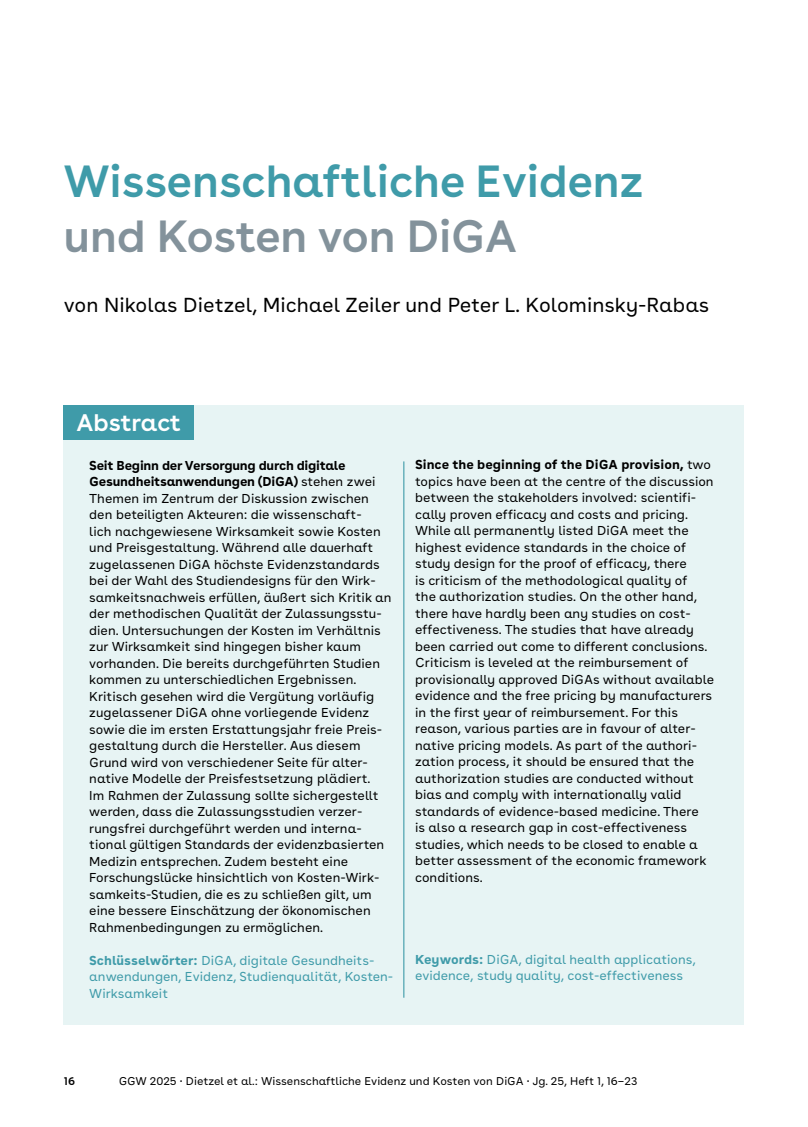
<style>
.page{position:relative;width:808px;height:1127px;background:#fff}
.page>*{position:absolute;margin:0;border:0;box-sizing:border-box;transform-origin:0 0}
.Innen-_und_Rückseite_H1_-_Headline{font:600 45px/54.8px "AOK Buenos Aires";color:#3f9ba9}
.Innen-_und_Rückseite_H2_-_Headline_Störe{font:600 24px "AOK Buenos Aires";color:#fff}
.Innen-_und_Rückseite_P_-_Innen_Copy_9pt_{font:20.25px "AOK Buenos Aires Text";color:#000}
.Innen-_und_Rückseite_P_-_Innen_Copy_9pt_-2{font:12.9px/16.5px "AOK Buenos Aires Text";color:#000}
.Innen-_und_Rückseite_P_-_Innen_Copy_9pt_-3{font:12.9px/16.5px "AOK Buenos Aires Text";color:#3f9ba9}
.t1{font:11.25px "AOK Buenos Aires Text";color:#000}
.t2{font:600 11.25px "AOK Buenos Aires Text";color:#000}
.s1{color:#83929b}
.s2{font-weight:700}
</style>
<div class="page">
<div style="left:64px;top:405px;width:680px;height:620px;background:#e7f4f4"></div>
<hr style="left:403px;top:461px;width:1px;height:537px;background:#3f9ba9">
<div style="left:64px;top:405px;width:130px;height:35px;background:#3f9ba9"></div>
<h1 class="Innen-_und_Rückseite_H1_-_Headline" style="left:64px;top:150px;width:581px">Wissenschaftliche Evidenz <span class="s1">und Kosten von DiGA</span></h1>
<p class="Innen-_und_Rückseite_P_-_Innen_Copy_9pt_" style="left:64px;top:289px;width:647px">von Nikolas Dietzel, Michael Zeiler und Peter L. Kolominsky-Rabas</p>
<h2 class="Innen-_und_Rückseite_H2_-_Headline_Störe" style="left:77px;top:402px;width:106px">Abstract</h2>
<p class="Innen-_und_Rückseite_P_-_Innen_Copy_9pt_-2" style="left:89px;top:456px;width:304px"><span class="s2">Seit Beginn der Versorgung durch digitale Gesundheitsanwendungen (DiGA)</span> stehen zwei Themen im Zentrum der Diskussion zwischen den beteiligten Akteuren: die wissenschaft-<br>lich nachgewiesene Wirksamkeit sowie Kosten und Preisgestaltung. Während alle dauerhaft zugelassenen DiGA höchste Evidenzstandards bei der Wahl des Studiendesigns für den Wirk&shy;samkeitsnachweis erfüllen, äußert sich Kritik an der methodischen Qualität der Zulassungsstu&shy;dien. Untersuchungen der Kosten im Verhältnis zur Wirksamkeit sind hingegen bisher kaum vorhanden. Die bereits durchgeführten Studien kommen zu unterschiedlichen Ergebnissen.<br>Kritisch gesehen wird die Vergütung vorläufig zugelassener DiGA ohne vorliegende Evidenz sowie die im ersten Erstattungsjahr freie Preis&shy;gestaltung durch die Hersteller. Aus diesem Grund wird von verschiedener Seite für alter&shy;native Modelle der Preisfestsetzung plädiert.<br>Im Rahmen der Zulassung sollte sichergestellt werden, dass die Zulassungsstudien verzer&shy;rungsfrei durchgeführt werden und interna&shy;tional gültigen Standards der evidenzbasierten Medizin entsprechen. Zudem besteht eine Forschungslücke hinsichtlich von Kosten-Wirk&shy;samkeits-Studien, die es zu schließen gilt, um eine bessere Einschätzung der ökonomischen Rahmenbedingungen zu ermöglichen.</p>
<p class="Innen-_und_Rückseite_P_-_Innen_Copy_9pt_-3" style="left:89px;top:951px;width:306px"><span class="s2">Schlüsselwörter:</span> DiGA, digitale Gesundheits&shy;anwendungen, Evidenz, Studienqualität, Kosten-<br>Wirksamkeit</p>
<p class="Innen-_und_Rückseite_P_-_Innen_Copy_9pt_-2" style="left:415px;top:455px;width:300px"><span class="s2">Since the beginning of the DiGA provision,</span> two topics have been at the centre of the discussion between the stakeholders involved: scientifi&shy;cally proven efficacy and costs and pricing.<br>While all permanently listed DiGA meet the highest evidence standards in the choice of study design for the proof of efficacy, there<br>is criticism of the methodological quality of<br>the authorization studies. On the other hand, there have hardly been any studies on cost&shy;effectiveness. The studies that have already been carried out come to different conclusions.<br>Criticism is leveled at the reimbursement of provisionally approved DiGAs without available evidence and the free pricing by manufacturers in the first year of reimbursement. For this reason, various parties are in favour of alter&shy;native pricing models. As part of the authori&shy;zation process, it should be ensured that the authorization studies are conducted without bias and comply with internationally valid standards of evidence-based medicine. There<br>is also a research gap in cost-effectiveness studies, which needs to be closed to enable a better assessment of the economic framework conditions.</p>
<p class="Innen-_und_Rückseite_P_-_Innen_Copy_9pt_-3" style="left:415px;top:950px;width:282px"><span class="s2">Keywords:</span> DiGA, digital health applications, evidence, study quality, cost-effectiveness</p>
<p class="t2" style="left:64px;top:1072px;width:13px">16</p>
<p class="t1" style="left:119px;top:1072px;width:520px">GGW 2025 · Dietzel et al.: Wissenschaftliche Evidenz und Kosten von DiGA · Jg. 25, Heft 1, 16–23</p>
</div>
